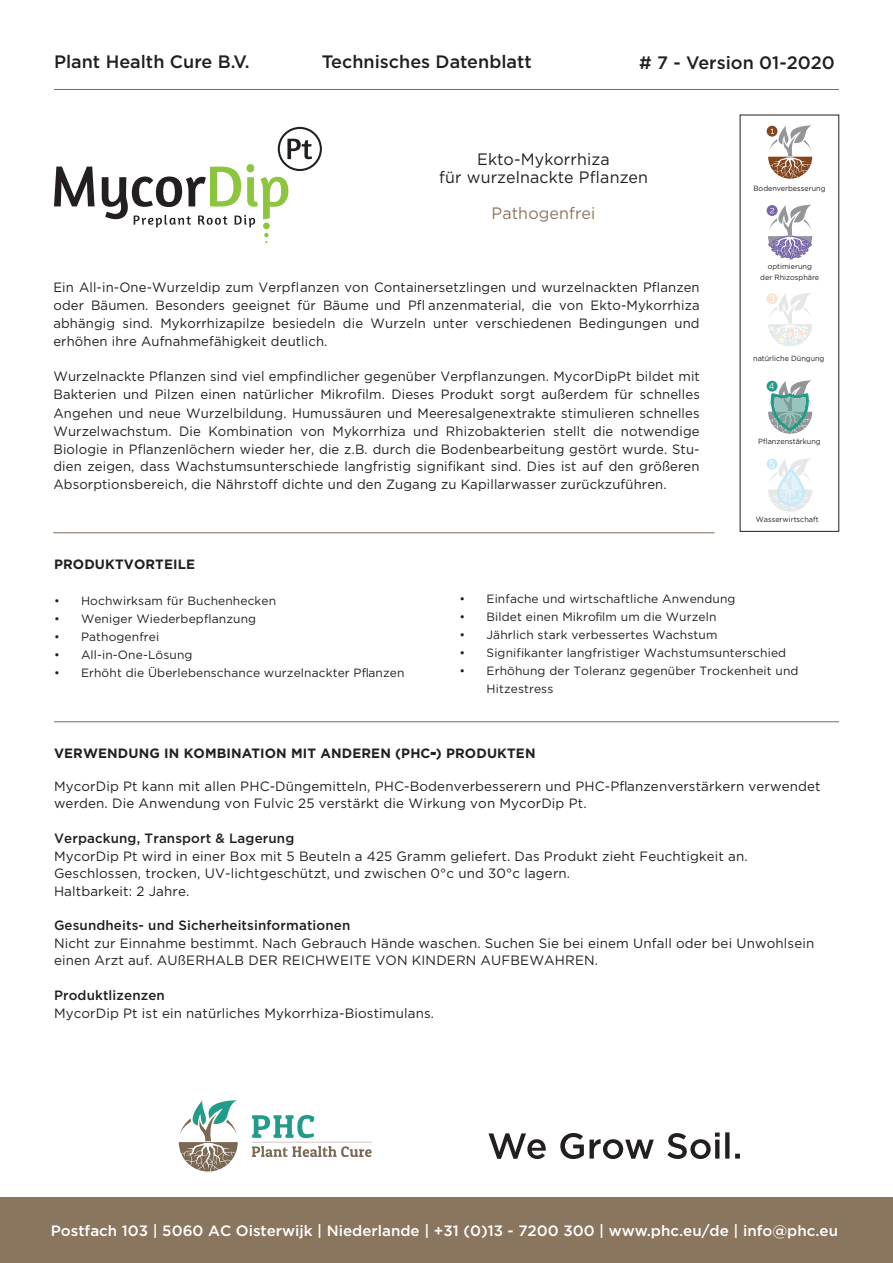
<style>
.page{position:relative;width:893px;height:1263px;background:#fff}
.page>*{position:absolute;margin:0;border:0;box-sizing:border-box;transform-origin:0 0}
.t1{font:500 18px "Gotham";color:#231f20}
.t2{font:16.5px/18px "Gotham";letter-spacing:.01em;color:#231f20;text-align:center}
.t3{font:16.5px "Gotham";letter-spacing:.01em;color:#8a765f}
.t4{font:500 15px "Gotham";color:#fff}
.t5{font:13.5px/18px "Gotham";letter-spacing:.01em;color:#231f20}
.t6{font:500 13.5px "Gotham";letter-spacing:.01em;color:#231f20}
.t7{font:700 13.5px "Gotham";letter-spacing:.01em;color:#231f20}
.t8{font:12px/18px "Gotham";letter-spacing:.01em;color:#231f20}
.t9{font:9.3px "Raleway";color:#fff}
.t10{font:7.5px/10.5px "Gotham";color:#231f20;text-align:center}
</style>
<div class="page">
<hr style="left:54px;top:89px;width:785px;height:1px;background:#7c6954">
<div style="left:0;top:1197px;width:893px;height:66px;background:#8a765f"></div>
<svg style="left:252px;top:1115px;width:120px;height:42px"></svg>
<svg style="left:179px;top:1100px;width:59px;height:71px"></svg>
<svg style="left:488px;top:1132px;width:252px;height:27px"></svg>
<hr style="left:53px;top:532px;width:661px;height:1px;background:#7c6954">
<hr style="left:54px;top:721px;width:785px;height:1px;background:#7c6954">
<svg style="left:54px;top:167px;width:41px;height:39px"></svg>
<svg style="left:102px;top:127px;width:220px;height:116px"></svg>
<svg style="left:768px;top:125px;width:44px;height:54px"></svg>
<svg style="left:767px;top:205px;width:45px;height:54px"></svg>
<svg style="left:767px;top:293px;width:45px;height:53px"></svg>
<svg style="left:767px;top:380px;width:45px;height:54px"></svg>
<svg style="left:767px;top:458px;width:45px;height:54px"></svg>
<h1 class="t1" style="left:54px;top:50px;width:197px">Plant Health Cure B.V.</h1>
<h1 class="t1" style="left:322px;top:50px;width:212px">Technisches Datenblatt</h1>
<h1 class="t1" style="left:639px;top:51px;width:197px"># 7 - Version 01-2020</h1>
<p class="t2" style="left:439px;top:149px;width:210px">Ekto-Mykorrhiza<br>für wurzelnackte Pflanzen</p>
<p class="t3" style="left:492px;top:202px;width:105px">Pathogenfrei</p>
<p class="t5" style="left:53px;top:277px;width:648px;text-align:justify">Ein All-in-One-Wurzeldip zum Verpflanzen von Containersetzlingen und wurzelnackten Pflanzen oder Bäumen. Besonders geeignet für Bäume und Pfl anzenmaterial, die von Ekto-Mykorrhiza abhängig sind. Mykorrhizapilze besiedeln die Wurzeln unter verschiedenen Bedingungen und erhöhen ihre Aufnahmefähigkeit deutlich.</p>
<p class="t5" style="left:53px;top:367px;width:648px;text-align:justify">Wurzelnackte Pflanzen sind viel empfindlicher gegenüber Verpflanzungen. MycorDipPt bildet mit Bakterien und Pilzen einen natürlicher Mikrofilm. Dieses Produkt sorgt außerdem für schnelles Angehen und neue Wurzelbildung. Humussäuren und Meeresalgenextrakte stimulieren schnelles Wurzelwachstum. Die Kombination von Mykorrhiza und Rhizobakterien stellt die notwendige Biologie in Pflanzenlöchern wieder her, die z.B. durch die Bodenbearbeitung gestört wurde. Stu&shy;dien zeigen, dass Wachstumsunterschiede langfristig signifikant sind. Dies ist auf den größeren Absorptionsbereich, die Nährstoff dichte und den Zugang zu Kapillarwasser zurückzuführen.</p>
<p class="t10" style="left:753px;top:183px;width:74px">Bodenverbesserung</p>
<p class="t10" style="left:760px;top:261px;width:61px">optimierung<br>der Rhizosphäre</p>
<p class="t10" style="left:753px;top:353px;width:73px">natürliche Düngung</p>
<p class="t9" style="left:769px;top:380px;width:7px">4</p>
<p class="t10" style="left:758px;top:436px;width:64px">Pflanzenstärkung</p>
<p class="t10" style="left:756px;top:514px;width:64px">Wasserwirtschaft</p>
<p class="t7" style="left:54px;top:555px;width:143px">PRODUKTVORTEILE</p>
<p class="t8" style="left:54px;top:591px;width:224px">• Hochwirksam für Buchenhecken</p>
<p class="t8" style="left:54px;top:609px;width:204px">• Weniger Wiederbepflanzung</p>
<p class="t8" style="left:54px;top:627px;width:107px">• Pathogenfrei</p>
<p class="t8" style="left:54px;top:645px;width:140px">• All-in-One-Lösung</p>
<p class="t8" style="left:54px;top:663px;width:352px">• Erhöht die Überlebenschance wurzelnackter Pflanzen</p>
<p class="t8" style="left:459px;top:590px;width:277px">• Einfache und wirtschaftliche Anwendung</p>
<p class="t8" style="left:459px;top:608px;width:258px">• Bildet einen Mikrofilm um die Wurzeln</p>
<p class="t8" style="left:459px;top:626px;width:259px">• Jährlich stark verbessertes Wachstum</p>
<p class="t8" style="left:459px;top:644px;width:328px">• Signifikanter langfristiger Wachstumsunterschied</p>
<p class="t8" style="left:486px;top:662px;width:313px;text-indent:-27px">• Erhöhung der Toleranz gegenüber Trockenheit und<br>Hitzestress</p>
<p class="t7" style="left:54px;top:744px;width:483px">VERWENDUNG IN KOMBINATION MIT ANDEREN (PHC-) PRODUKTEN</p>
<p class="t5" style="left:54px;top:777px;width:768px;line-height:17.4px">MycorDip Pt kann mit allen PHC-Düngemitteln, PHC-Bodenverbesserern und PHC-Pflanzenverstärkern verwendet werden. Die Anwendung von Fulvic 25 verstärkt die Wirkung von MycorDip Pt.</p>
<p class="t6" style="left:54px;top:830px;width:242px">Verpackung, Transport &amp; Lagerung</p>
<p class="t5" style="left:54px;top:847px;width:695px;line-height:17.2px">MycorDip Pt wird in einer Box mit 5 Beuteln a 425 Gramm geliefert. Das Produkt zieht Feuchtigkeit an.<br>Geschlossen, trocken, UV-lichtgeschützt, und zwischen 0°c und 30°c lagern.<br>Haltbarkeit: 2 Jahre.</p>
<p class="t6" style="left:54px;top:917px;width:298px">Gesundheits- und Sicherheitsinformationen</p>
<p class="t5" style="left:54px;top:934px;width:762px;line-height:17.2px">Nicht zur Einnahme bestimmt. Nach Gebrauch Hände waschen. Suchen Sie bei einem Unfall oder bei Unwohlsein einen Arzt auf. AUßERHALB DER REICHWEITE VON KINDERN AUFBEWAHREN.</p>
<p class="t6" style="left:54px;top:986px;width:112px">Produktlizenzen</p>
<p class="t5" style="left:54px;top:1004px;width:381px">MycorDip Pt ist ein natürliches Mykorrhiza-Biostimulans.</p>
<p class="t4" style="left:51px;top:1220px;width:789px">Postfach 103 | 5060 AC Oisterwijk | Niederlande | +31 (0)13 - 7200 300 | www.phc.eu/de | info@phc.eu</p>
</div>
